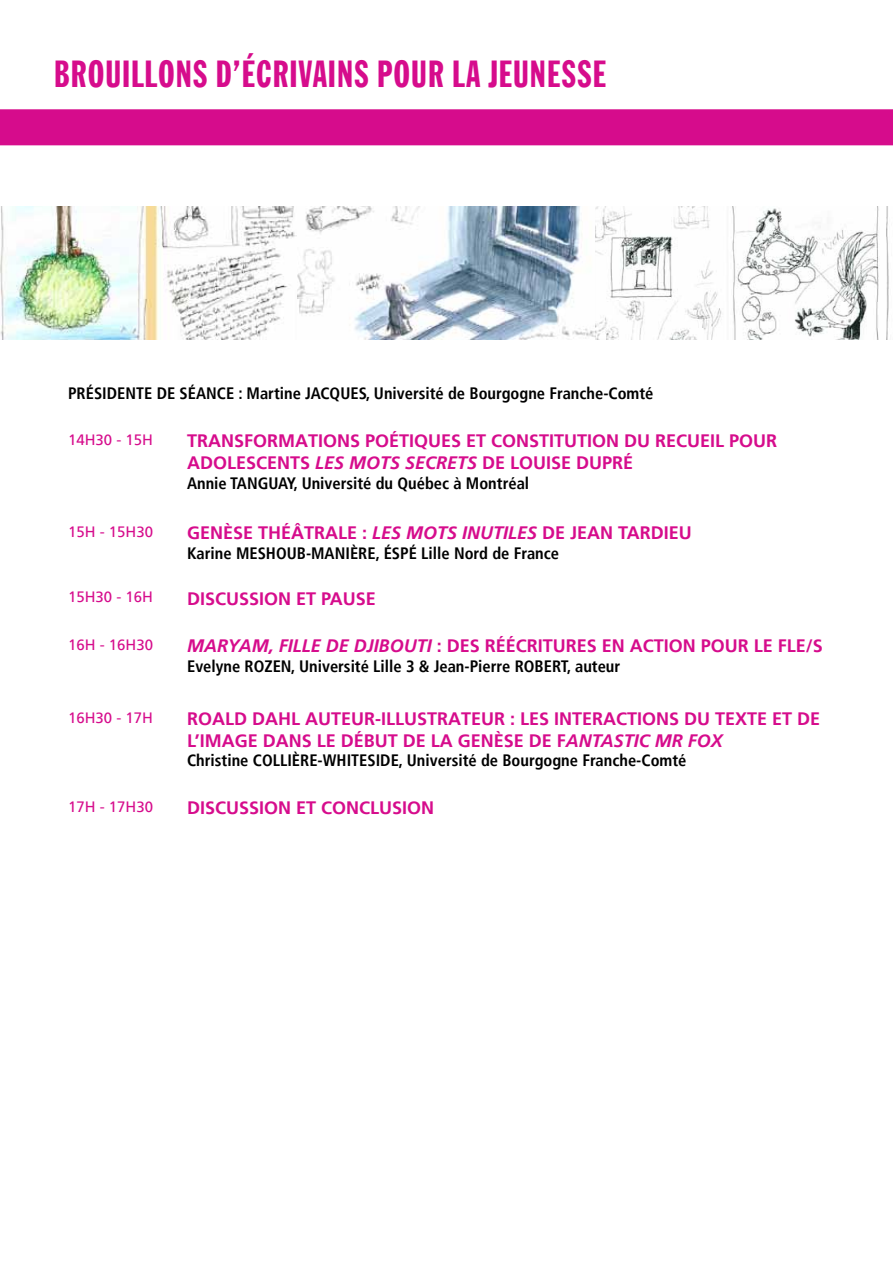
<style>
.page{position:relative;width:893px;height:1263px;background:#fff}
.page>*{position:absolute;margin:0;border:0;box-sizing:border-box;transform-origin:0 0}
.t1{font:39.3px "Franklin Got T Extr Cond";letter-spacing:.025em;color:#d60c8c}
.t2{font:700 18px/21.6px "Frutiger LT";color:#d60c8c}
.t3{font:700 condensed 16.5px "Frutiger LT";color:#000}
.t4{font:15px "Frutiger LT";color:#d60c8c}
.s1{font-style:italic}
</style>
<div class="page">
<div style="left:0;top:109px;width:893px;height:36px;background:#d60c8c"></div>
<img style="left:0;top:206px;width:889px;height:133px">
<h1 class="t1" style="left:54px;top:52px;width:554px">BROUILLONS D’ÉCRIVAINS POUR LA JEUNESSE</h1>
<p class="t3" style="left:68px;top:384px;width:587px">Présidente de séance : Martine Jacques, Université de Bourgogne Franche-Comté</p>
<p class="t4" style="left:68px;top:431px;width:87px">14h30 - 15h</p>
<p class="t2" style="left:187px;top:430px;width:592px">TRANSFORMATION S POÉTIQUES ET CON STITUTION DU RECUEIL POUR<br>ADOLESCENTS <span class="s1">LES MOTS SECRETS</span> DE LOUISE DUPRÉ</p>
<p class="t3" style="left:187px;top:473px;width:344px">Annie Tanguay, Université du Québec à Montréal</p>
<p class="t4" style="left:68px;top:523px;width:87px">15h - 15h30</p>
<p class="t2" style="left:187px;top:522px;width:506px">GENÈSE THÉÂTRALE : <span class="s1">LES MOTS INUTILES</span> DE JEAN TARDIEU</p>
<p class="t3" style="left:187px;top:544px;width:374px">Karine Meshoub-Manière, éSPé Lille Nord de France</p>
<p class="t4" style="left:68px;top:588px;width:87px">15h30 - 16h</p>
<p class="t2" style="left:187px;top:587px;width:190px">DISCUSSION ET PAUSE</p>
<p class="t4" style="left:68px;top:636px;width:87px">16h - 16h30</p>
<p class="t2" style="left:187px;top:635px;width:635px"><span class="s1">MARYAM, FILLE DE DJIBOUTI</span> : DES RÉÉCRITURES EN ACTION POUR LE FLE/S</p>
<p class="t3" style="left:187px;top:657px;width:435px">Evelyne Rozen, Université Lille 3 &amp; Jean-Pierre Robert, auteur</p>
<p class="t4" style="left:68px;top:709px;width:87px">16h30 - 17h</p>
<p class="t2" style="left:187px;top:708px;width:635px">ROALD DAHL AUTEUR-ILLUSTRATEUR : LES INTERACTION S DU TEXTE ET DE<br>L’IMAGE DANS LE DÉBUT DE LA GENÈSE DE F<span class="s1">ANTASTIC MR FOX</span></p>
<p class="t3" style="left:187px;top:751px;width:501px">Christine Collière-Whiteside, Université de Bourgogne Franche-Comté</p>
<p class="t4" style="left:68px;top:798px;width:87px">17h - 17h30</p>
<p class="t2" style="left:187px;top:797px;width:234px">DISCUSSION ET CONCLUSION</p>
</div>
